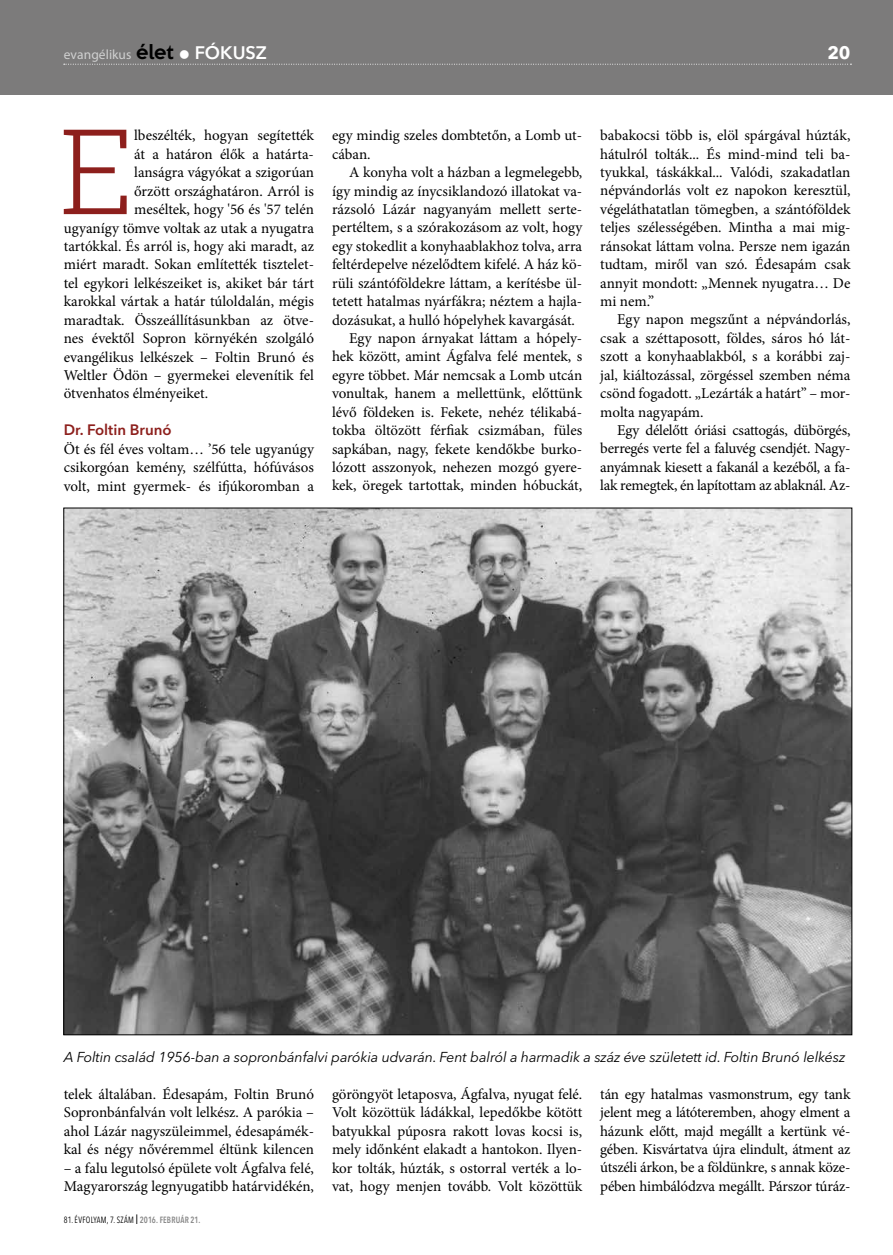
<style>
.page{position:relative;width:893px;height:1255px;background:#fff}
.page>*{position:absolute;margin:0;border:0;box-sizing:border-box;transform-origin:0 0}
.t1{font:300 118.65px "Roboto Slab";color:#8d1f1c}
.t2{font:700 18px "Avenir Next LT Pro";color:#fff}
.t3{font:15px/18.5px "Minion Pro";letter-spacing:-.005em;color:#000;text-align:justify}
.t4{font:600 15px "Avenir Next LT Pro";color:#8d1f1c}
.t5{font:italic 14.25px "Avenir Next LT Pro";letter-spacing:-.01em;color:#000}
.t6{font:13.5px "Myriad Pro";letter-spacing:.005em;color:#d0d0d0}
.t7{font:condensed 9px "Avenir Next LT Pro";letter-spacing:.035em;color:#000;scale:.9 1}
.s1{font-family:"Keep Calm";font-weight:500;font-size:18px;color:#000}
.s2{color:#fff}
.s3{font-family:"Avenir Next LT Pro";font-weight:600;font-size:18px;color:#fff}
.s4{font-size:13.5px}
.s5{font-weight:600;color:#878787}
</style>
<div class="page">
<div style="left:0;top:0;width:893px;height:95px;background:#7c7b7b"></div>
<svg style="left:64px;top:64px;width:787px;height:1px"></svg>
<img style="left:66px;top:510px;width:784px;height:522px">
<p class="t6" style="left:64px;top:46px;width:204px">evangélikus <span class="s1">élet</span> <span class="s2">●</span> <span class="s3">fókusz</span></p>
<p class="t2" style="left:827px;top:42px;width:25px">20</p>
<h1 class="t1" style="left:60px;top:90px;width:76px">E</h1>
<p class="t3" style="left:134px;top:126px;width:181px">lbeszélték, hogyan segítették</p>
<p class="t3" style="left:134px;top:145px;width:181px">át a határon élők a határta-</p>
<p class="t3" style="left:134px;top:163px;width:181px">lanságra vágyókat a szigorúan</p>
<p class="t3" style="left:134px;top:182px;width:181px">őrzött országhatáron. Arról is</p>
<p class="t3" style="left:134px;top:200px;width:181px">meséltek, hogy '56 és '57 telén</p>
<p class="t3" style="left:64px;top:218px;width:252px">ugyanígy tömve voltak az utak a nyugatra</p>
<p class="t3" style="left:64px;top:237px;width:252px">tartókkal. És arról is, hogy aki maradt, az</p>
<p class="t3" style="left:64px;top:255px;width:252px">miért maradt. Sokan említették tisztelet-</p>
<p class="t3" style="left:64px;top:274px;width:252px">tel egykori lelkészeiket is, akiket bár tárt</p>
<p class="t3" style="left:64px;top:292px;width:252px">karokkal vártak a határ túloldalán, mégis</p>
<p class="t3" style="left:64px;top:311px;width:252px">maradtak. Összeállításunkban az ötve-</p>
<p class="t3" style="left:64px;top:329px;width:252px">nes évektől Sopron környékén szolgáló</p>
<p class="t3" style="left:64px;top:347px;width:252px">evangélikus lelkészek – Foltin Brunó és</p>
<p class="t3" style="left:64px;top:366px;width:252px">Weltler Ödön – gyermekei elevenítik fel</p>
<p class="t3" style="left:64px;top:384px;width:146px">ötvenhatos élményeiket.</p>
<p class="t4" style="left:64px;top:421px;width:109px">Dr. Foltin Brunó</p>
<p class="t3" style="left:64px;top:440px;width:252px">Öt és fél éves voltam… ’56 tele ugyanúgy csikorgóan kemény, szélfútta, hófúvásos volt, mint gyermek- és ifjúkoromban a</p>
<p class="t3" style="left:332px;top:126px;width:252px">egy mindig szeles dombtetőn, a Lomb ut&shy;cában.</p>
<p class="t3" style="left:349px;top:163px;width:235px">A konyha volt a házban a legmelegebb,</p>
<p class="t3" style="left:332px;top:182px;width:252px">így mindig az ínycsiklandozó illatokat va-</p>
<p class="t3" style="left:332px;top:200px;width:252px">rázsoló Lázár nagyanyám mellett serte-</p>
<p class="t3" style="left:332px;top:218px;width:252px">pertéltem, s a szórakozásom az volt, hogy</p>
<p class="t3" style="left:332px;top:237px;width:252px">egy stokedlit a konyhaablakhoz tolva, arra</p>
<p class="t3" style="left:332px;top:255px;width:252px">feltérdepelve nézelődtem kifelé. A ház kö-</p>
<p class="t3" style="left:332px;top:274px;width:252px">rüli szántóföldekre láttam, a kerítésbe ül-</p>
<p class="t3" style="left:332px;top:292px;width:252px">tetett hatalmas nyárfákra; néztem a hajla-</p>
<p class="t3" style="left:332px;top:310px;width:244px">dozásukat, a hulló hópelyhek kavargását.</p>
<p class="t3" style="left:349px;top:329px;width:235px">Egy napon árnyakat láttam a hópely-</p>
<p class="t3" style="left:332px;top:347px;width:252px">hek között, amint Ágfalva felé mentek, s</p>
<p class="t3" style="left:332px;top:366px;width:252px">egyre többet. Már nemcsak a Lomb utcán</p>
<p class="t3" style="left:332px;top:384px;width:252px">vonultak, hanem a mellettünk, előttünk</p>
<p class="t3" style="left:332px;top:403px;width:252px">lévő földeken is. Fekete, nehéz télikabá-</p>
<p class="t3" style="left:332px;top:421px;width:252px">tokba öltözött férfiak csizmában, füles</p>
<p class="t3" style="left:332px;top:439px;width:252px">sapkában, nagy, fekete kendőkbe burko-</p>
<p class="t3" style="left:332px;top:458px;width:252px">lózott asszonyok, nehezen mozgó gyere-</p>
<p class="t3" style="left:332px;top:476px;width:252px">kek, öregek tartottak, minden hóbuckát,</p>
<p class="t3" style="left:600px;top:126px;width:252px">babakocsi több is, elöl spárgával húzták, hátulról tolták... És mind-mind teli ba&shy;tyukkal, táskákkal... Valódi, szakadatlan népvándorlás volt ez napokon keresztül, végeláthatatlan tömegben, a szántóföldek teljes szélességében. Mintha a mai mig&shy;ránsokat láttam volna. Persze nem igazán tudtam, miről van szó. Édesapám csak annyit mondott: „Mennek nyugatra… De mi nem.”</p>
<p class="t3" style="left:600px;top:310px;width:252px;text-indent:17px">Egy napon megszűnt a népvándorlás, csak a széttaposott, földes, sáros hó lát&shy;szott a konyhaablakból, s a korábbi zaj&shy;jal, kiáltozással, zörgéssel szemben néma csönd fogadott. „Lezárták a határt” – mor&shy;molta nagyapám.</p>
<p class="t3" style="left:600px;top:421px;width:252px;text-indent:17px">Egy délelőtt óriási csattogás, dübörgés, berregés verte fel a faluvég csendjét. Nagy&shy;anyámnak kiesett a fakanál a kezéből, a fa&shy;lak remegtek, én lapítottam az ablaknál. Az-</p>
<p class="t5" style="left:64px;top:1048px;width:783px">A Foltin család 1956-ban a sopronbánfalvi parókia udvarán. Fent balról a harmadik a száz éve született id. Foltin Brunó lelkész</p>
<p class="t3" style="left:64px;top:1084px;width:252px">telek általában. Édesapám, Foltin Brunó Sopronbánfalván volt lelkész. A parókia – ahol Lázár nagyszüleimmel, édesapámék&shy;kal és négy nővéremmel éltünk kilencen</p>
<p class="t3" style="left:64px;top:1158px;width:252px">– a falu legutolsó épülete volt Ágfalva felé,<br>Magyarország legnyugatibb határvidékén,</p>
<p class="t7" style="left:64px;top:1214px;width:153px">81. ÉVFOLYAM, 7. SZÁM <span class="s4">I</span> <span class="s5">2016. FEBRUÁR 21.</span></p>
<p class="t3" style="left:332px;top:1084px;width:252px">göröngyöt letaposva, Ágfalva, nyugat felé.<br>Volt közöttük ládákkal, lepedőkbe kötött batyukkal púposra rakott lovas kocsi is, mely időnként elakadt a hantokon. Ilyen&shy;kor tolták, húzták, s ostorral verték a lo&shy;vat, hogy menjen tovább. Volt közöttük</p>
<p class="t3" style="left:600px;top:1084px;width:252px">tán egy hatalmas vasmonstrum, egy tank jelent meg a látóteremben, ahogy elment a házunk előtt, majd megállt a kertünk vé&shy;gében. Kisvártatva újra elindult, átment az útszéli árkon, be a földünkre, s annak köze&shy;pében himbálódzva megállt. Párszor túráz-</p>
</div>
